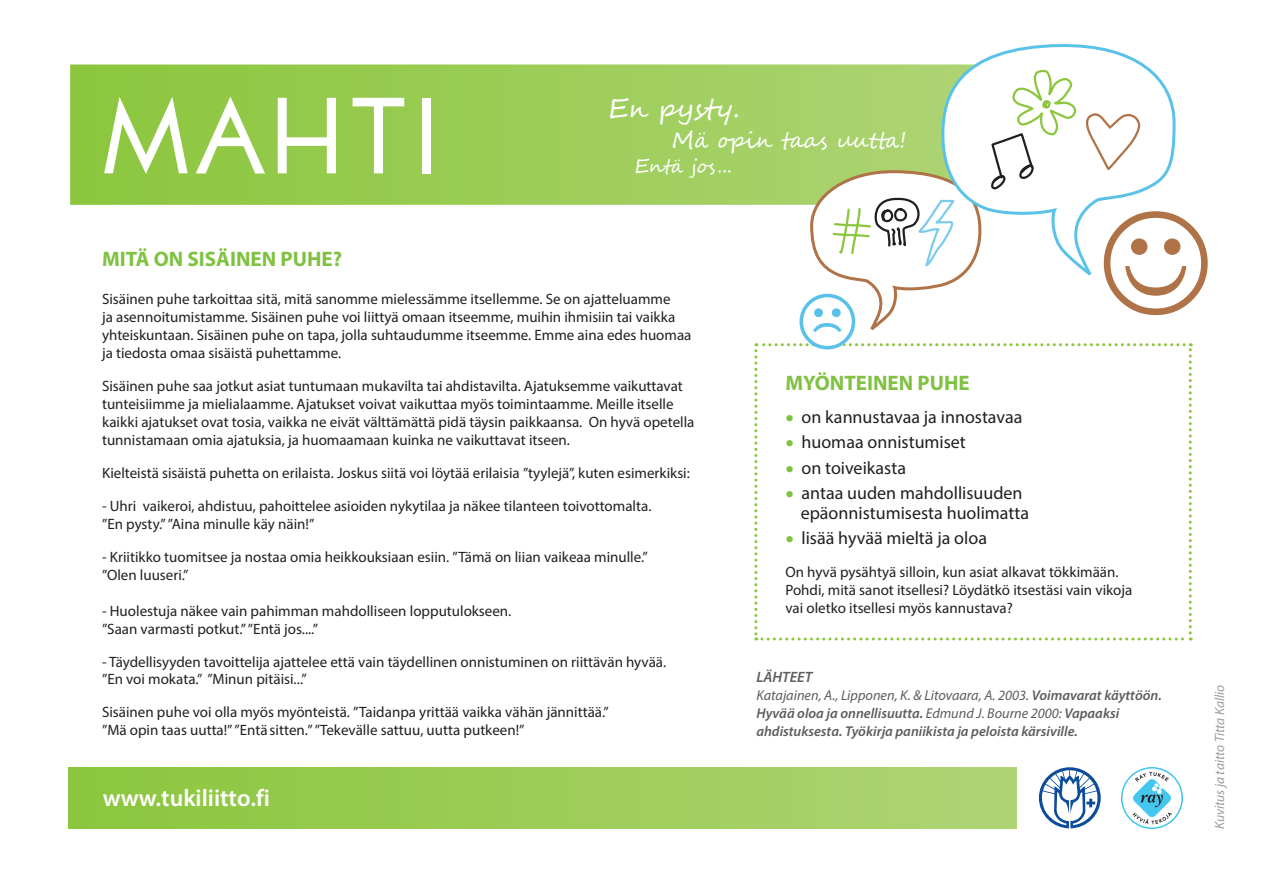
<style>
.page{position:relative;width:1263px;height:893px;background:#fff}
.page>*{position:absolute;margin:0;border:0;box-sizing:border-box;transform-origin:0 0}
.t1{font:27px "Segoe Script";color:#fff}
.Normaali{font:600 24px "Myriad Pro";color:#fff}
.t2{font:22.5px "Segoe Script";color:#fff}
.Normaali-2{font:700 21px "Myriad Pro";color:#7fc241}
.t3{font:19.5px "Segoe Script";color:#fff}
.Normaali-3{font:18px/19.5px "Myriad Pro";color:#231f20}
.Normaali-4{font:15px/18px "Myriad Pro";color:#231f20}
.Normaali-5{font:italic 600 15px "Myriad Pro";color:#5d5d5d}
.Normaali-6{font:italic 600 14.25px/18px "Myriad Pro";color:#5d5d5d}
.t4{font:italic 13.5px "Myriad Pro";letter-spacing:-.005em;color:#9e9b9b}
.s1{font-size:30px;color:#7fc241}
.s2{font-weight:400}
</style>
<div class="page">
<svg style="left:70px;top:64px;width:684px;height:141px;background:#9acc54"></svg>
<div style="left:69px;top:767px;width:947px;height:61px;background:linear-gradient(to right,#8bc63c,#aed474)"></div>
<svg style="left:1039px;top:767px;width:62px;height:61px"></svg>
<svg style="left:1040px;top:770px;width:60px;height:59px"></svg>
<svg style="left:1119px;top:765px;width:66px;height:66px"></svg>
<svg style="left:1121px;top:767px;width:62px;height:62px"></svg>
<div style="left:1122px;top:768px;width:59px;height:59px;background:#fff;border-radius:50%"></div>
<svg style="left:1130px;top:772px;width:44px;height:52px"></svg>
<svg style="left:104px;top:97px;width:84px;height:77px"></svg>
<svg style="left:278px;top:98px;width:58px;height:75px"></svg>
<svg style="left:353px;top:98px;width:51px;height:75px"></svg>
<div style="left:422px;top:98px;width:9px;height:75px;background:#fff"></div>
<svg style="left:196px;top:97px;width:69px;height:76px"></svg>
<svg style="left:975px;top:44px;width:169px;height:20px"></svg>
<svg style="left:754px;top:64px;width:454px;height:576px"></svg>
<p class="t1" style="left:608px;top:87px;width:133px">En pysty.</p>
<p class="t3" style="left:634px;top:150px;width:99px">Entä jos...</p>
<p class="t2" style="left:672px;top:122px;width:236px">Mä opin taas uutta!</p>
<p class="Normaali-2" style="left:102px;top:245px;width:241px">MITÄ ON SISÄINEN PUHE?</p>
<p class="Normaali-4" style="left:102px;top:289px;width:591px">Sisäinen puhe tarkoittaa sitä, mitä sanomme mielessämme itsellemme. Se on ajatteluamme<br>ja asennoitumistamme. Sisäinen puhe voi liittyä omaan itseemme, muihin ihmisiin tai vaikka yhteiskuntaan. Sisäinen puhe on tapa, jolla suhtaudumme itseemme. Emme aina edes huomaa ja tiedosta omaa sisäistä puhettamme.</p>
<p class="Normaali-4" style="left:102px;top:376px;width:594px">Sisäinen puhe saa jotkut asiat tuntumaan mukavilta tai ahdistavilta. Ajatuksemme vaikuttavat tunteisiimme ja mielialaamme. Ajatukset voivat vaikuttaa myös toimintaamme. Meille itselle kaikki ajatukset ovat tosia, vaikka ne eivät välttämättä pidä täysin paikkaansa. On hyvä opetella tunnistamaan omia ajatuksia, ja huomaamaan kuinka ne vaikuttavat itseen.</p>
<p class="Normaali-4" style="left:102px;top:463px;width:589px">Kielteistä sisäistä puhetta on erilaista. Joskus siitä voi löytää erilaisia ”tyylejä”, kuten esimerkiksi:</p>
<p class="Normaali-4" style="left:102px;top:496px;width:551px">- Uhri vaikeroi, ahdistuu, pahoittelee asioiden nykytilaa ja näkee tilanteen toivottomalta. ”En pysty.” ”Aina minulle käy näin!”</p>
<p class="Normaali-4" style="left:102px;top:547px;width:547px">- Kriitikko tuomitsee ja nostaa omia heikkouksiaan esiin. ”Tämä on liian vaikeaa minulle.” ”Olen luuseri.”</p>
<p class="Normaali-4" style="left:102px;top:601px;width:411px">- Huolestuja näkee vain pahimman mahdolliseen lopputulokseen. ”Saan varmasti potkut.” ”Entä jos....”</p>
<p class="Normaali-4" style="left:102px;top:653px;width:566px;line-height:17.4px">- Täydellisyyden tavoittelija ajattelee että vain täydellinen onnistuminen on riittävän hyvää. ”En voi mokata.” ”Minun pitäisi...”</p>
<p class="Normaali-4" style="left:102px;top:703px;width:508px">Sisäinen puhe voi olla myös myönteistä. ”Taidanpa yrittää vaikka vähän jännittää.” ”Mä opin taas uutta!” ”Entä sitten.” ”Tekevälle sattuu, uutta putkeen!”</p>
<p class="Normaali" style="left:103px;top:782px;width:169px">www.tukiliitto.fi</p>
<p class="Normaali-2" style="left:785px;top:369px;width:186px">MYÖNTEINEN PUHE</p>
<p class="Normaali-3" style="left:785px;top:407px;width:238px"><span class="s1">•</span> on kannustavaa ja innostavaa</p>
<p class="Normaali-3" style="left:785px;top:432px;width:182px"><span class="s1">•</span> huomaa onnistumiset</p>
<p class="Normaali-3" style="left:785px;top:458px;width:122px"><span class="s1">•</span> on toiveikasta</p>
<p class="Normaali-3" style="left:801px;top:483px;width:230px;text-indent:-15px"><span class="s1">•</span> antaa uuden mahdollisuuden epäonnistumisesta huolimatta</p>
<p class="Normaali-3" style="left:785px;top:528px;width:203px"><span class="s1">•</span> lisää hyvää mieltä ja oloa</p>
<p class="Normaali-4" style="left:785px;top:563px;width:348px">On hyvä pysähtyä silloin, kun asiat alkavat tökkimään.<br>Pohdi, mitä sanot itsellesi? Löydätkö itsestäsi vain vikoja vai oletko itsellesi myös kannustava?</p>
<p class="Normaali-5" style="left:756px;top:667px;width:57px">LÄHTEET</p>
<p class="Normaali-6" style="left:756px;top:686px;width:407px"><span class="s2">Katajainen, A., Lipponen, K. &amp; Litovaara, A. 2003.</span> Voimavarat käyttöön.<br>Hyvää oloa ja onnellisuutta. <span class="s2">Edmund J. Bourne 2000:</span> Vapaaksi ahdistuksesta. Työkirja paniikista ja peloista kärsiville.</p>
<p class="t4" style="left:1211px;top:829px;width:146px;rotate:-90deg">Kuvitus ja taitto Titta Kallio</p>
</div>
